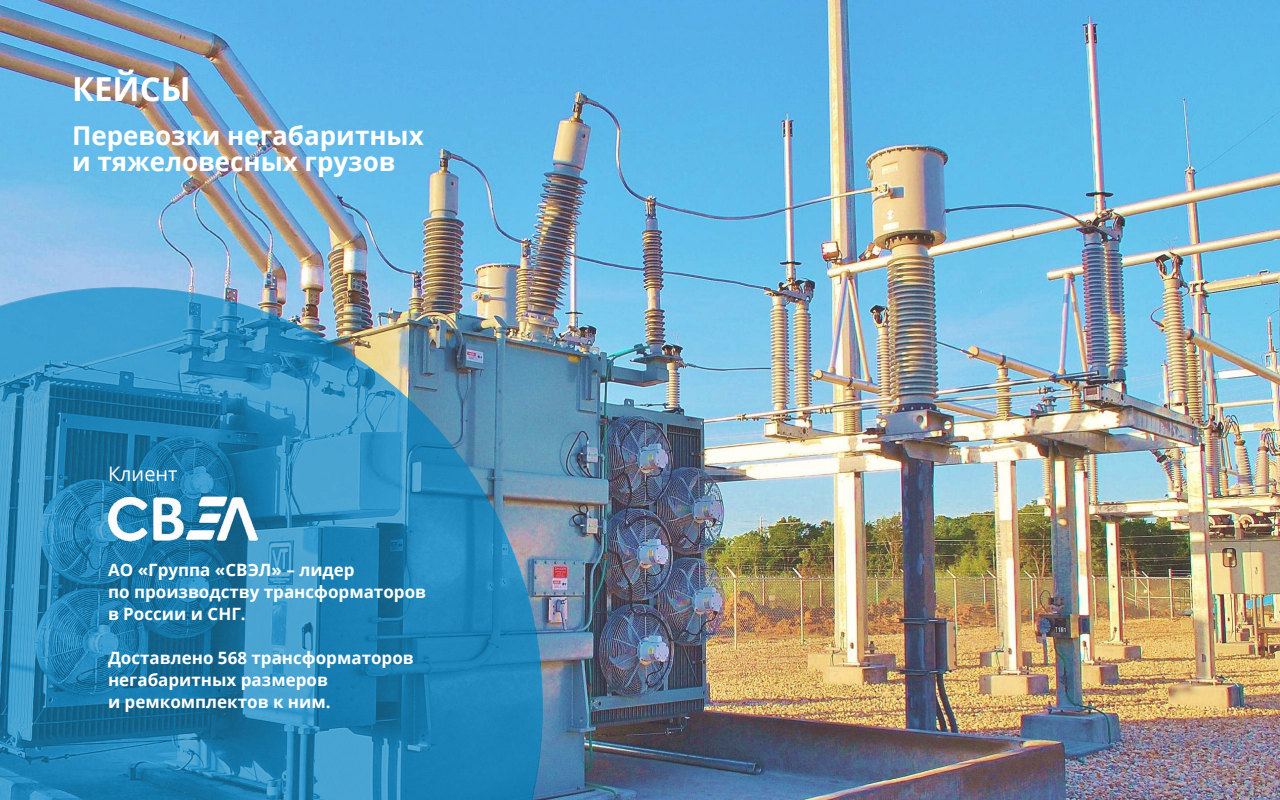
<style>
.page{position:relative;width:1280px;height:800px;background:#fff}
.page>*{position:absolute;margin:0;border:0;box-sizing:border-box;transform-origin:0 0}
.t1{font:700 33px "Open Sans";color:#fff}
.t2{font:700 26px/26px "Open Sans";color:#fff}
.t3{font:20px "Open Sans";color:#fff}
.t4{font:700 17px/22px "Open Sans";color:#fff}
</style>
<div class="page">
<img style="left:0;top:0;width:1280px;height:800px">
<svg style="left:0;top:287px;width:542px;height:513px;background:#3289b4"></svg>
<img style="left:108px;top:496px;width:150px;height:45px">
<h1 class="t1" style="left:72px;top:66px;width:120px">КЕЙСЫ</h1>
<h2 class="t2" style="left:72px;top:122px;width:353px">Перевозки негабаритных и тяжеловесных грузов</h2>
<p class="t3" style="left:108px;top:460px;width:71px">Клиент</p>
<p class="t4" style="left:108px;top:558px;width:320px">АО «Группа «СВЭЛ» – лидер<br>по производству трансформаторов в России и СНГ.</p>
<p class="t4" style="left:108px;top:646px;width:307px">Доставлено 568 трансформаторов негабаритных размеров<br>и ремкомплектов к ним.</p>
</div>
